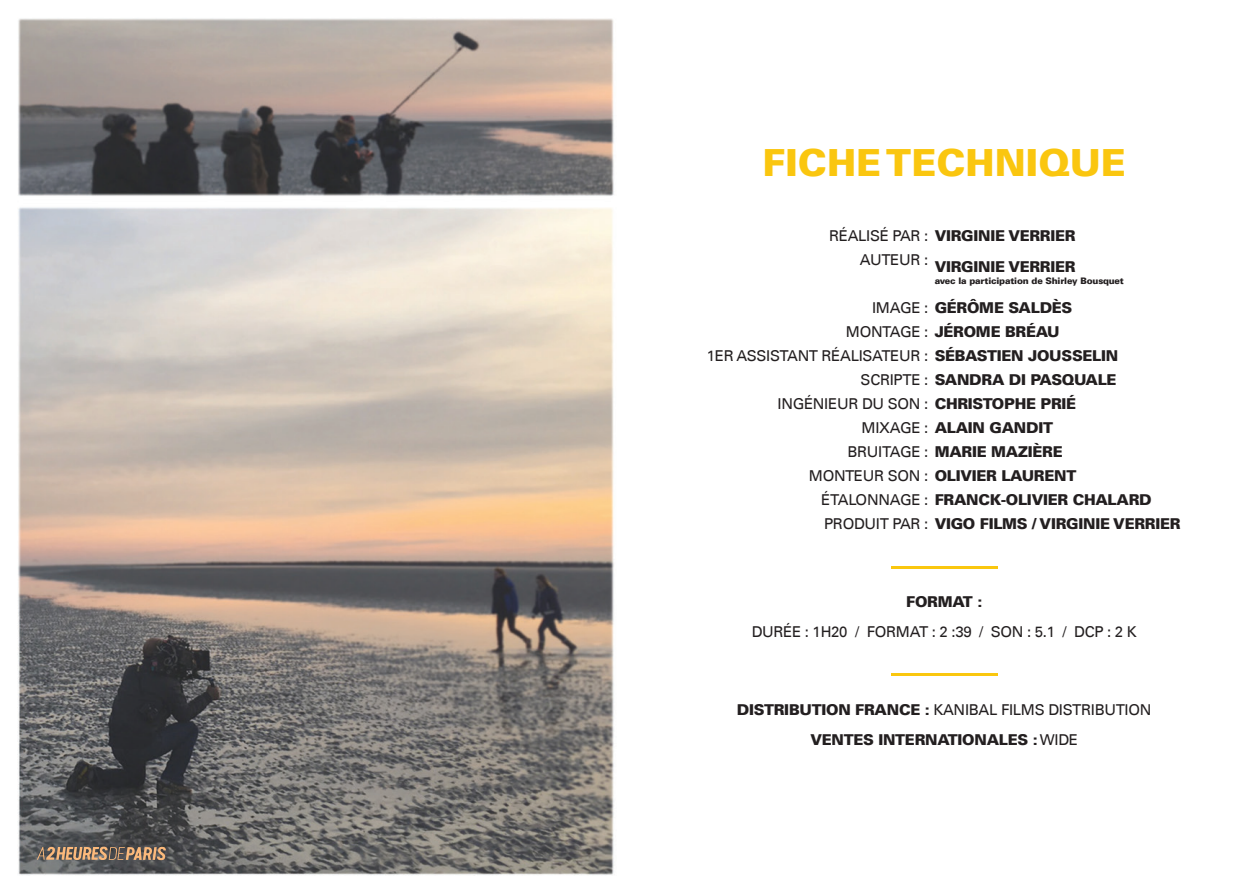
<style>
.page{position:relative;width:1259px;height:893px;background:#fff}
.page>*{position:absolute;margin:0;border:0;box-sizing:border-box;transform-origin:0 0}
.t1{font:900 37.5px "Univers LT";color:#fac60f}
.t2{font:900 15px/30px "Univers LT";letter-spacing:-.02em;color:#231f20;text-align:center}
.t3{font:15px/24px "Univers LT";letter-spacing:-.02em;color:#231f20}
.t4{font:900 9px "Univers LT";letter-spacing:-.02em;color:#231f20}
.s1{font-weight:900}
.s2{font-weight:400}
</style>
<div class="page">
<img style="left:18px;top:18px;width:596px;height:857px">
<svg style="left:37px;top:846px;width:129px;height:14px;background:#997d63"></svg>
<hr style="left:891px;top:566px;width:106px;height:2px;background:#fac70e">
<hr style="left:891px;top:673px;width:106px;height:3px;background:#fac70e">
<h1 class="t1" style="left:762px;top:139px;width:365px">FICHE TECHNIQUE</h1>
<p class="t3" style="left:860px;top:224px;width:217px;text-indent:-31px">RÉALISÉ PAR : <span class="s1">VIRGINIE VERRIER<br></span>AUTEUR :</p>
<p class="t2" style="left:872px;top:292px;width:202px"><span class="s2">IMAGE :</span> GÉRÔME SALDÈS</p>
<p class="t2" style="left:846px;top:316px;width:215px"><span class="s2">MONTAGE :</span> JÉROME BRÉAU</p>
<p class="t3" style="left:707px;top:344px;width:413px">1ER ASSISTANT RÉALISATEUR : <span class="s1">SÉBASTIEN JOUSSELIN</span></p>
<p class="t2" style="left:860px;top:364px;width:257px"><span class="s2">SCRIPTE :</span> SANDRA DI PASQUALE</p>
<p class="t3" style="left:777px;top:392px;width:300px">INGÉNIEUR DU SON : <span class="s1">CHRISTOPHE PRIÉ</span></p>
<p class="t2" style="left:861px;top:412px;width:193px"><span class="s2">MIXAGE :</span> ALAIN GANDIT</p>
<p class="t2" style="left:847px;top:436px;width:217px"><span class="s2">BRUITAGE :</span> MARIE MAZIÈRE</p>
<p class="t2" style="left:809px;top:460px;width:269px"><span class="s2">MONTEUR SON :</span> OLIVIER LAURENT</p>
<p class="t2" style="left:821px;top:484px;width:332px"><span class="s2">ÉTALONNAGE :</span> FRANCK-OLIVIER CHALARD</p>
<p class="t2" style="left:824px;top:508px;width:358px"><span class="s2">PRODUIT PAR :</span> VIGO FILMS / VIRGINIE VERRIER</p>
<p class="t2" style="left:934px;top:252px;width:143px">VIRGINIE VERRIER</p>
<p class="t4" style="left:934px;top:275px;width:191px">avec la participation de Shirley Bousquet</p>
<p class="t2" style="left:906px;top:586px;width:78px">FORMAT :</p>
<p class="t3" style="left:751px;top:619px;width:386px">DURÉE : 1H20 / FORMAT : 2 :39 / SON : 5.1 / DCP : 2 K</p>
<p class="t2" style="left:737px;top:694px;width:416px">DISTRIBUTION FRANCE : <span class="s2">KANIBAL FILMS DISTRIBUTION<br></span>VENTES INTERNATIONALES : <span class="s2">WIDE</span></p>
</div>
